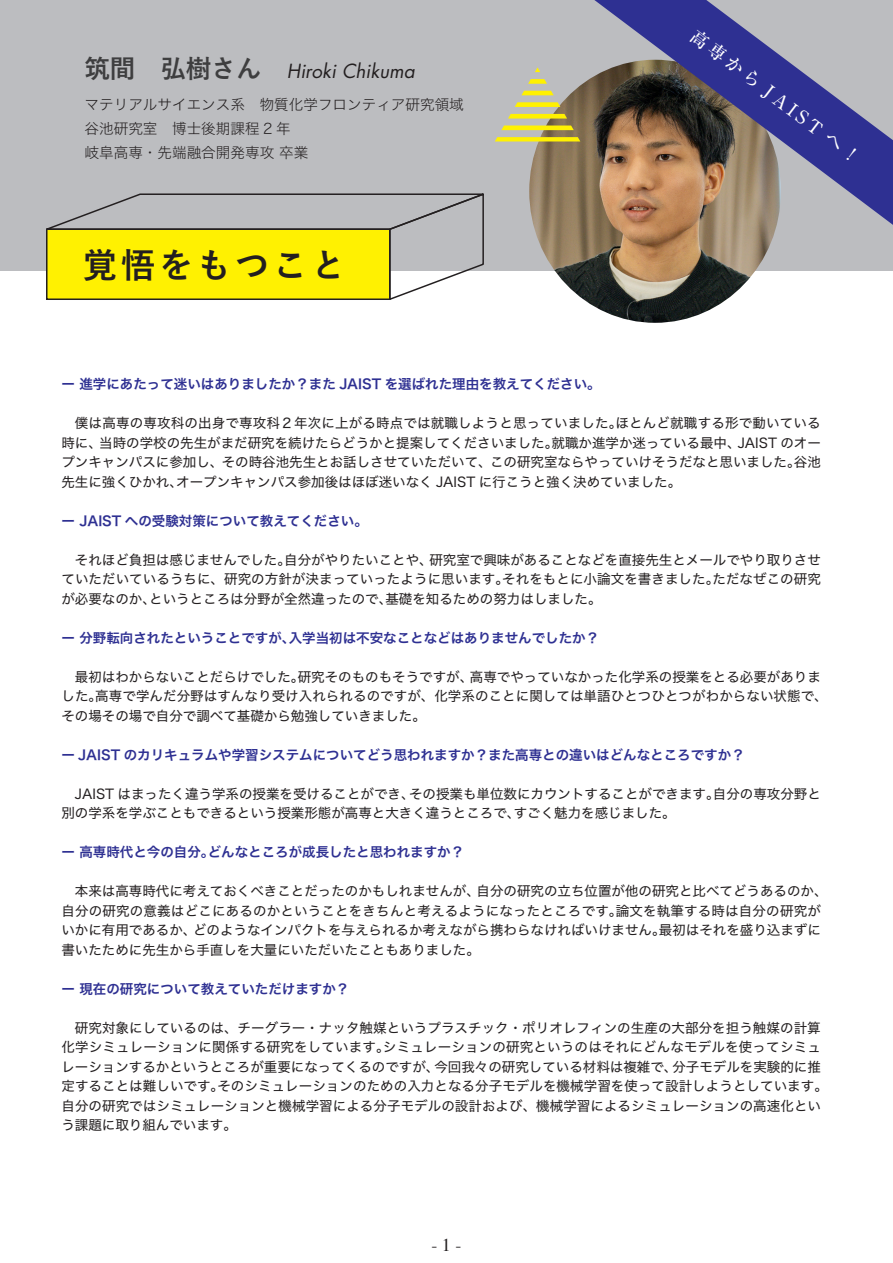
<style>
.page{position:relative;width:893px;height:1263px;background:#fff}
.page>*{position:absolute;margin:0;border:0;box-sizing:border-box;transform-origin:0 0}
.t1{font:700 34.5px "Yu Go";letter-spacing:.1em;color:#231f20}
.t2{font:italic 18.9px "Futura Std";color:#231f20}
.t3{font:500 18.3px "Ryumin Pro";color:#fff}
.t4{font:18px "Times";color:#231f20}
.t5{font:14.55px/23.7px "Hiragino Sans W2";color:#231f20}
.t6{font:13.5px/19.5px "Hiragino Sans W4";color:#231f20}
.t7{font:13.5px "Hiragino Sans W6";color:#2e3092}
.s1{font-family:"Yu Go";font-weight:700;font-style:normal;font-size:25.5px;color:#3e3e3f}
</style>
<div class="page">
<div style="left:0;top:0;width:893px;height:270px;background:#bcbdc0"></div>
<img style="left:529px;top:72px;width:252px;height:251px">
<svg style="left:594px;top:0;width:299px;height:225px"></svg>
<svg style="left:38px;top:193px;width:453px;height:107px"></svg>
<svg style="left:528px;top:79px;width:19px;height:5px"></svg>
<svg style="left:535px;top:67px;width:5px;height:5px"></svg>
<svg style="left:501px;top:126px;width:73px;height:4px"></svg>
<svg style="left:515px;top:102px;width:45px;height:5px"></svg>
<svg style="left:508px;top:114px;width:59px;height:5px"></svg>
<svg style="left:521px;top:91px;width:33px;height:4px"></svg>
<svg style="left:495px;top:137px;width:85px;height:4px"></svg>
<h2 class="t2" style="left:85px;top:59px;width:332px"><span class="s1">筑間　弘樹さん</span> Hiroki Chikuma</h2>
<p class="t5" style="left:85px;top:92px;width:381px">マテリアルサイエンス系　物質化学フロンティア研究領域谷池研究室　博士後期課程 2 年<br>岐阜高専・先端融合開発専攻 卒業</p>
<h1 class="t1" style="left:83px;top:246px;width:264px">覚悟をもつこと</h1>
<h3 class="t3" style="left:701px;top:22px;width:210px;rotate:37deg">高専から JAIST へ！</h3>
<p class="t7" style="left:61px;top:372px;width:541px">ー 進学にあたって迷いはありましたか？また JAIST を選ばれた理由を教えてください。</p>
<p class="t6" style="left:61px;top:413px;width:761px;text-align:justify;text-indent:14px">僕は高専の専攻科の出身で専攻科２年次に上がる時点では就職しようと思っていました。ほとんど就職する形で動いている時に、当時の学校の先生がまだ研究を続けたらどうかと提案してくださいました。就職か進学か迷っている最中、JAIST のオープンキャンパスに参加し、その時谷池先生とお話しさせていただいて、この研究室ならやっていけそうだなと思いました。谷池先生に強くひかれ、オープンキャンパス参加後はほぼ迷いなく JAIST に行こうと強く決めていました。</p>
<p class="t7" style="left:61px;top:509px;width:308px">ー JAIST への受験対策について教えてください。</p>
<p class="t6" style="left:61px;top:549px;width:761px;text-align:justify">　それほど負担は感じませんでした。自分がやりたいことや、研究室で興味があることなどを直接先生とメールでやり取りさせていただいているうちに、研究の方針が決まっていったように思います。それをもとに小論文を書きました。ただなぜこの研究が必要なのか、というところは分野が全然違ったので、基礎を知るための努力はしました。</p>
<p class="t7" style="left:61px;top:626px;width:539px">ー 分野転向されたということですが、入学当初は不安なことなどはありませんでしたか？</p>
<p class="t6" style="left:61px;top:666px;width:768px">　最初はわからないことだらけでした。研究そのものもそうですが、高専でやっていなかった化学系の授業をとる必要がありました。高専で学んだ分野はすんなり受け入れられるのですが、化学系のことに関しては単語ひとつひとつがわからない状態で、その場その場で自分で調べて基礎から勉強していきました。</p>
<p class="t7" style="left:61px;top:742px;width:685px">ー JAIST のカリキュラムや学習システムについてどう思われますか？また高専との違いはどんなところですか？</p>
<p class="t6" style="left:61px;top:783px;width:761px">　JAIST はまったく違う学系の授業を受けることができ、その授業も単位数にカウントすることができます。自分の専攻分野と別の学系を学ぶこともできるという授業形態が高専と大きく違うところで、すごく魅力を感じました。</p>
<p class="t7" style="left:61px;top:840px;width:404px">ー 高専時代と今の自分。どんなところが成長したと思われますか？</p>
<p class="t6" style="left:61px;top:881px;width:768px">　本来は高専時代に考えておくべきことだったのかもしれませんが、自分の研究の立ち位置が他の研究と比べてどうあるのか、自分の研究の意義はどこにあるのかということをきちんと考えるようになったところです。論文を執筆する時は自分の研究がいかに有用であるか、どのようなインパクトを与えられるか考えながら携わらなければいけません。最初はそれを盛り込まずに書いたために先生から手直しを大量にいただいたこともありました。　</p>
<p class="t7" style="left:61px;top:976px;width:289px">ー 現在の研究について教えていただけますか？</p>
<p class="t6" style="left:61px;top:1017px;width:768px">　研究対象にしているのは、チーグラー・ナッタ触媒というプラスチック・ポリオレフィンの生産の大部分を担う触媒の計算化学シミュレーションに関係する研究をしています。シミュレーションの研究というのはそれにどんなモデルを使ってシミュレーションするかというところが重要になってくるのですが、今回我々の研究している材料は複雑で、分子モデルを実験的に推定することは難しいです。そのシミュレーションのための入力となる分子モデルを機械学習を使って設計しようとしています。自分の研究ではシミュレーションと機械学習による分子モデルの設計および、機械学習によるシミュレーションの高速化という課題に取り組んでいます。</p>
<h3 class="t4" style="left:431px;top:1228px;width:31px">- 1 -</h3>
</div>
